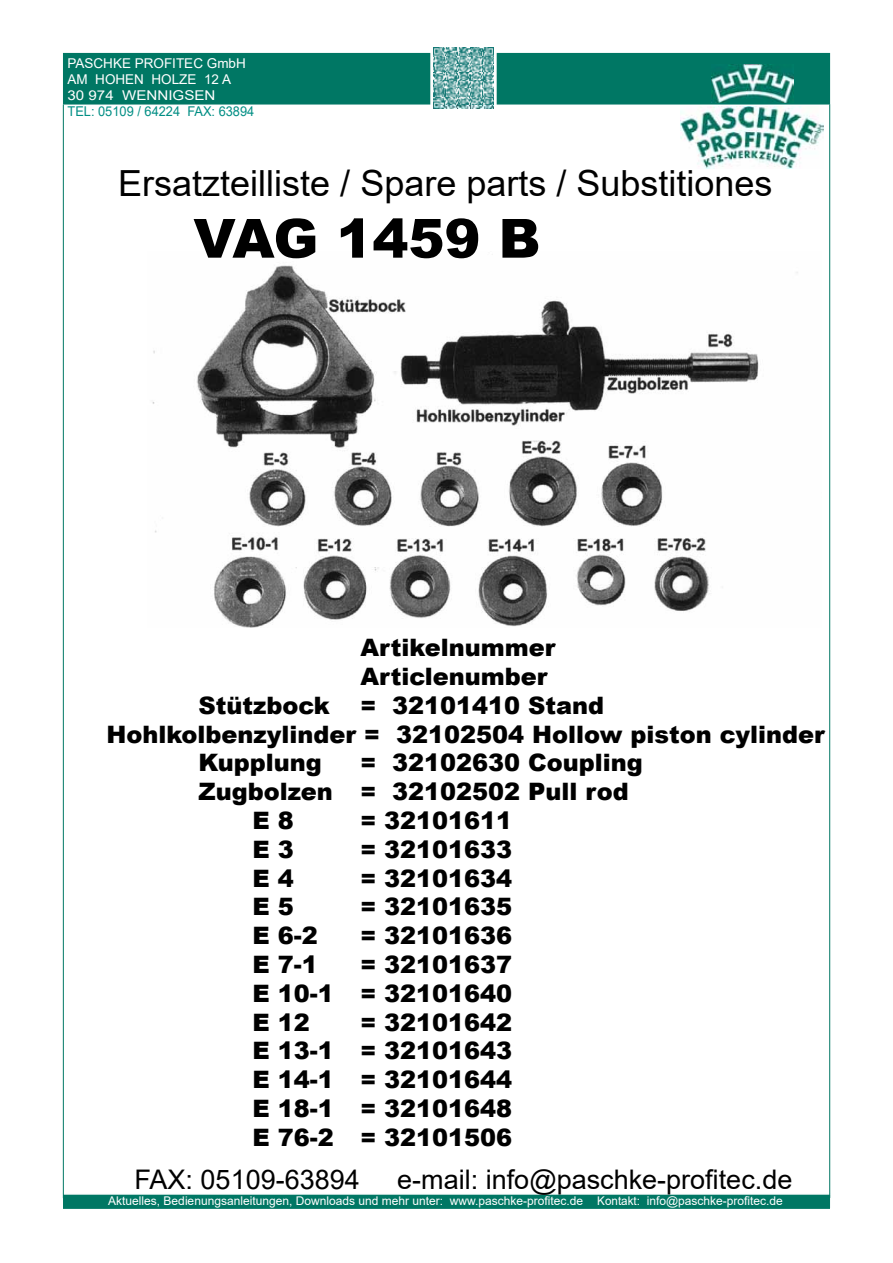
<style>
.page{position:relative;width:893px;height:1263px;background:#fff}
.page>*{position:absolute;margin:0;border:0;box-sizing:border-box;transform-origin:0 0}
.t1{font:900 54px "Arial";color:#000}
.t2{font:36px "Arial";color:#000}
.t3{font:27px "Arial";color:#000}
.t4{font:900 24px/28.8px "Arial";color:#000;text-align:justify}
.t5{font:13.5px/16.2px "Arial";color:#fff}
.t6{font:13.5px "Arial";color:#008e84;scale:.95 1}
.t7{font:12px "Arial";color:#fff}
</style>
<div class="page">
<img style="left:152px;top:265px;width:646px;height:362px">
<div style="left:63px;top:53px;width:767px;height:52px;background:#007764;border:2px solid #007764"></div>
<img style="left:712px;top:64px;width:81px;height:38px">
<img style="left:680px;top:106px;width:144px;height:63px">
<div style="left:62px;top:1193px;width:769px;height:17px;background:#007764;border:2px solid #fff"></div>
<hr style="left:829px;top:104px;width:1px;height:1094px;background:#007764">
<hr style="left:63px;top:105px;width:1px;height:1093px;background:#007764">
<svg style="left:430px;top:49px;width:67px;height:60px"></svg>
<img style="left:433px;top:48px;width:60px;height:60px">
<p class="t5" style="left:68px;top:55px;width:180px">PASCHKE PROFITEC GmbH<br>AM HOHEN HOLZE 12 A<br>30 974 WENNIGSEN</p>
<p class="t6" style="left:68px;top:102px;width:198px">TEL: 05109 / 64224 FAX: 63894</p>
<h2 class="t2" style="left:118px;top:159px;width:656px">Ersatzteilliste / Spare parts / Substitiones</h2>
<h1 class="t1" style="left:193px;top:199px;width:349px">VAG 1459 B</h1>
<p class="t4" style="left:360px;top:632px;width:197px">Artikelnummer<br>Articlenumber</p>
<p class="t4" style="left:198px;top:690px;width:133px">Stützbock</p>
<p class="t4" style="left:360px;top:690px;width:245px">= 32101410 Stand</p>
<p class="t4" style="left:106px;top:719px;width:720px">Hohlkolbenzylinder = 32102504 Hollow piston cylinder</p>
<p class="t4" style="left:198px;top:748px;width:125px">Kupplung</p>
<p class="t4" style="left:360px;top:748px;width:284px">= 32102630 Coupling</p>
<p class="t4" style="left:198px;top:776px;width:432px">Zugbolzen = 32102502 Pull rod</p>
<p class="t4" style="left:252px;top:805px;width:43px">E 8</p>
<p class="t4" style="left:360px;top:805px;width:153px">= 32101611</p>
<p class="t4" style="left:252px;top:834px;width:43px">E 3</p>
<p class="t4" style="left:360px;top:834px;width:153px">= 32101633</p>
<p class="t4" style="left:252px;top:863px;width:43px">E 4</p>
<p class="t4" style="left:360px;top:863px;width:153px">= 32101634</p>
<p class="t4" style="left:252px;top:892px;width:43px">E 5</p>
<p class="t4" style="left:360px;top:892px;width:153px">= 32101635</p>
<p class="t4" style="left:252px;top:920px;width:67px">E 6-2</p>
<p class="t4" style="left:360px;top:920px;width:153px">= 32101636</p>
<p class="t4" style="left:252px;top:949px;width:67px">E 7-1</p>
<p class="t4" style="left:252px;top:949px;width:261px;text-indent:108px">= 32101637<br>E 10-1 = 32101640<br>E 12</p>
<p class="t4" style="left:252px;top:1007px;width:261px;text-indent:108px">= 32101642<br>E 13-1 = 32101643<br>E 14-1 = 32101644<br>E 18-1 = 32101648<br>E 76-2 = 32101506</p>
<p class="t3" style="left:135px;top:1161px;width:227px">FAX: 05109-63894</p>
<p class="t3" style="left:397px;top:1161px;width:397px">e-mail: info@paschke-profitec.de</p>
<p class="t7" style="left:108px;top:1192px;width:676px">Aktuelles, Bedienungsanleitungen, Downloads und mehr unter: www.paschke-profitec.de Kontakt: info@paschke-profitec.de</p>
</div>
